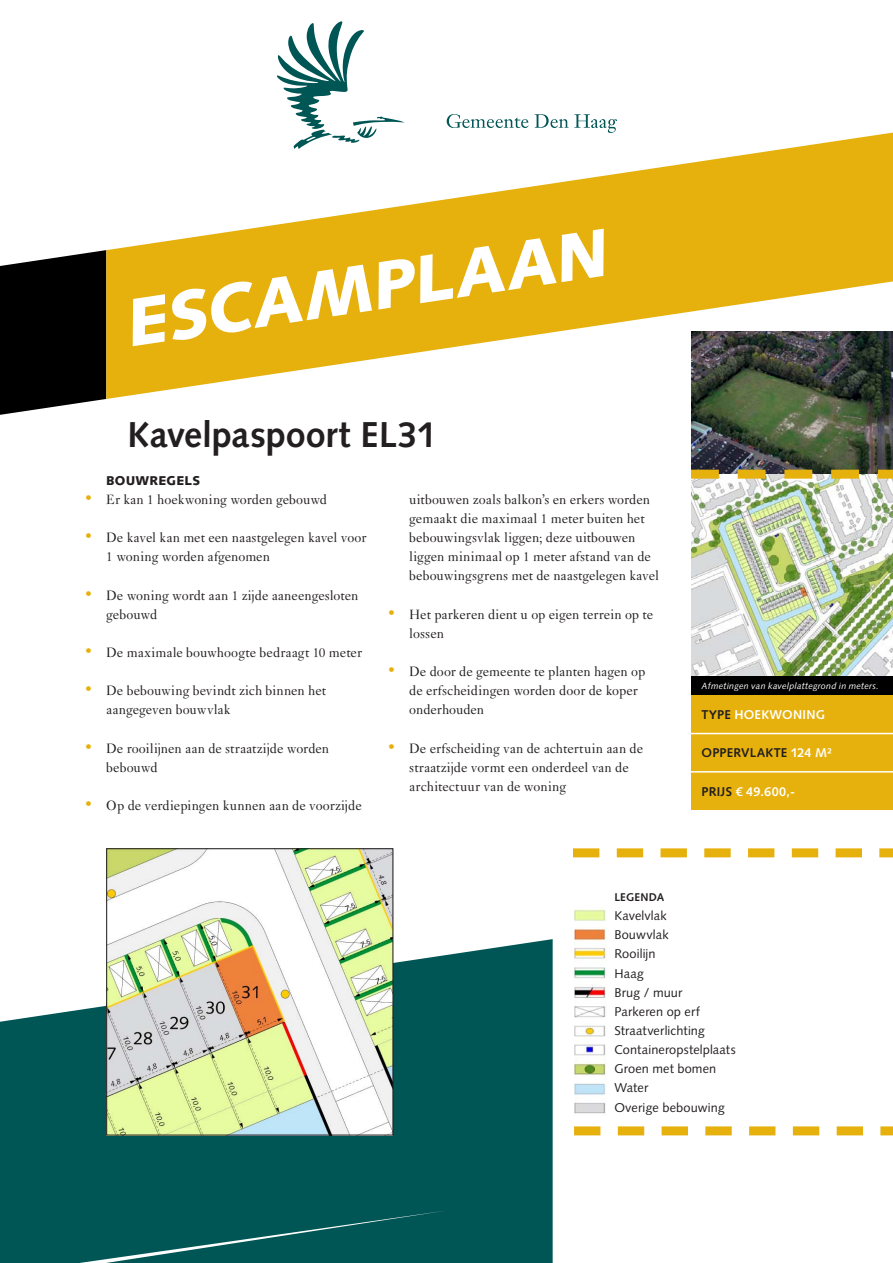
<style>
.page{position:relative;width:893px;height:1263px;background:#fff}
.page>*{position:absolute;margin:0;border:0;box-sizing:border-box;transform-origin:0 0}
.KOPTITEL_LOCATIE{font:italic 900 67.5px "Syntax LT Std";color:#fff}
.Kavelpaspoort_code{font:700 36px "Syntax LT Std";letter-spacing:-.005em;color:#231f20}
.t1{font:19.5px "Janson MT Std";color:#e6b00d}
.t2{font:14.25px/19.2px "Janson MT Std";color:#231f20}
.Legenda{font:12.75px "Syntax LT Std";letter-spacing:.01em;color:#231f20}
.Type___Opp____Prijs{font:700 12.75px "Syntax LT Std";letter-spacing:.015em;color:#fff}
.Type___Opp____Prijs-2{font:700 12.75px "Syntax LT Std";letter-spacing:.01em;color:#231f20}
.Tussenkopjes_Syntax{font:900 12.75px "Syntax LT Std";letter-spacing:.015em;color:#231f20}
.Legenda-2{font:700 11.25px "Syntax LT Std";letter-spacing:.02em;color:#231f20}
.Afmetingen_van_kavel{font:italic 9px "Syntax LT Std";letter-spacing:.02em;color:#fff}
.s1{color:#231f20}
.s2{color:#fff}
</style>
<div class="page">
<svg style="left:0;top:250px;width:106px;height:165px;background:#181819"></svg>
<svg style="left:106px;top:133px;width:787px;height:266px;fill:#e6b00d"></svg>
<svg style="left:0;top:939px;width:553px;height:324px;background:#196565"></svg>
<img style="left:691px;top:332px;width:202px;height:138px">
<img style="left:691px;top:479px;width:202px;height:197px">
<div style="left:691px;top:676px;width:202px;height:19px;background:#000001"></div>
<div style="left:691px;top:695px;width:202px;height:115px;background:#e6b00d"></div>
<hr style="left:691px;top:733px;width:202px;height:1px;background:#fff">
<hr style="left:691px;top:771px;width:202px;height:1px;background:#fff">
<svg style="left:573px;top:848px;width:320px;height:9px"></svg>
<svg style="left:691px;top:470px;width:202px;height:9px;background:#c9a947"></svg>
<svg style="left:574px;top:1126px;width:319px;height:9px"></svg>
<img style="left:108px;top:850px;width:283px;height:283px">
<div style="left:106px;top:848px;width:287px;height:287px;border:1px solid #231f20"></div>
<svg style="left:276px;top:21px;width:128px;height:128px"></svg>
<svg style="left:447px;top:114px;width:81px;height:14px"></svg>
<svg style="left:535px;top:114px;width:82px;height:19px"></svg>
<div style="left:79px;top:1210px;width:368px;height:53px;background:#055"></div>
<img style="left:574px;top:909px;width:33px;height:205px">
<p class="KOPTITEL_LOCATIE" style="left:118px;top:282px;width:488px;rotate:-8deg">ESCAMPLAAN</p>
<p class="t1" style="left:85px;top:486px;width:8px">•</p>
<p class="t1" style="left:85px;top:524px;width:8px">•</p>
<p class="t1" style="left:85px;top:582px;width:8px">•</p>
<p class="t1" style="left:85px;top:639px;width:8px">•</p>
<p class="t1" style="left:85px;top:677px;width:8px">•</p>
<p class="t1" style="left:85px;top:735px;width:8px">•</p>
<p class="t1" style="left:85px;top:792px;width:8px">•</p>
<p class="Kavelpaspoort_code" style="left:128px;top:413px;width:311px">Kavelpaspoort EL31</p>
<p class="Tussenkopjes_Syntax" style="left:106px;top:473px;width:96px">BOUWREGELS</p>
<p class="t2" style="left:106px;top:490px;width:222px">Er kan 1 hoekwoning worden gebouwd</p>
<p class="t2" style="left:106px;top:528px;width:262px">De kavel kan met een naastgelegen kavel voor<br>1 woning worden afgenomen</p>
<p class="t2" style="left:106px;top:585px;width:254px">De woning wordt aan 1 zijde aaneengesloten gebouwd</p>
<p class="t2" style="left:106px;top:643px;width:257px">De maximale bouwhoogte bedraagt 10 meter</p>
<p class="t2" style="left:106px;top:681px;width:221px">De bebouwing bevindt zich binnen het aangegeven bouwvlak</p>
<p class="t2" style="left:106px;top:738px;width:224px">De rooilijnen aan de straatzijde worden bebouwd</p>
<p class="t2" style="left:106px;top:796px;width:257px">Op de verdiepingen kunnen aan de voorzijde</p>
<p class="t2" style="left:409px;top:490px;width:251px">uitbouwen zoals balkon’s en erkers worden gemaakt die maximaal 1 meter buiten het bebouwingsvlak liggen; deze uitbouwen liggen minimaal op 1 meter afstand van de bebouwingsgrens met de naastgelegen kavel</p>
<p class="t2" style="left:409px;top:604px;width:245px">Het parkeren dient u op eigen terrein op te lossen</p>
<p class="t2" style="left:409px;top:662px;width:237px">De door de gemeente te planten hagen op de erfscheidingen worden door de koper onderhouden</p>
<p class="t2" style="left:409px;top:738px;width:235px">De erfscheiding van de achtertuin aan de straatzijde vormt een onderdeel van de architectuur van de woning</p>
<p class="t1" style="left:388px;top:601px;width:8px">•</p>
<p class="t1" style="left:388px;top:658px;width:8px">•</p>
<p class="t1" style="left:388px;top:735px;width:8px">•</p>
<p class="Afmetingen_van_kavel" style="left:702px;top:681px;width:179px">Afmetingen van kavelplattegrond in meters.</p>
<p class="Type___Opp____Prijs" style="left:702px;top:707px;width:125px"><span class="s1">TYPE</span> HOEKwoning</p>
<p class="Type___Opp____Prijs-2" style="left:702px;top:746px;width:132px">OPPERVLAKTE <span class="s2">124 m²</span></p>
<p class="Type___Opp____Prijs" style="left:702px;top:784px;width:95px"><span class="s1">PRIJS</span> € 49.600,-</p>
<p class="Legenda-2" style="left:614px;top:891px;width:51px">LEGENDA</p>
<p class="Legenda" style="left:614px;top:908px;width:54px">Kavelvlak</p>
<p class="Legenda" style="left:614px;top:927px;width:56px">Bouwvlak</p>
<p class="Legenda" style="left:614px;top:946px;width:43px">Rooilijn</p>
<p class="Legenda" style="left:614px;top:965px;width:31px">Haag</p>
<p class="Legenda" style="left:614px;top:985px;width:69px">Brug / muur</p>
<p class="Legenda" style="left:614px;top:1004px;width:87px">Parkeren op erf</p>
<p class="Legenda" style="left:614px;top:1023px;width:92px">Straatverlichting</p>
<p class="Legenda" style="left:614px;top:1042px;width:123px">Containeropstelplaats</p>
<p class="Legenda" style="left:614px;top:1061px;width:103px">Groen met bomen</p>
<p class="Legenda" style="left:614px;top:1080px;width:35px">Water</p>
<p class="Legenda" style="left:614px;top:1099px;width:112px">Overige bebouwing</p>
</div>
